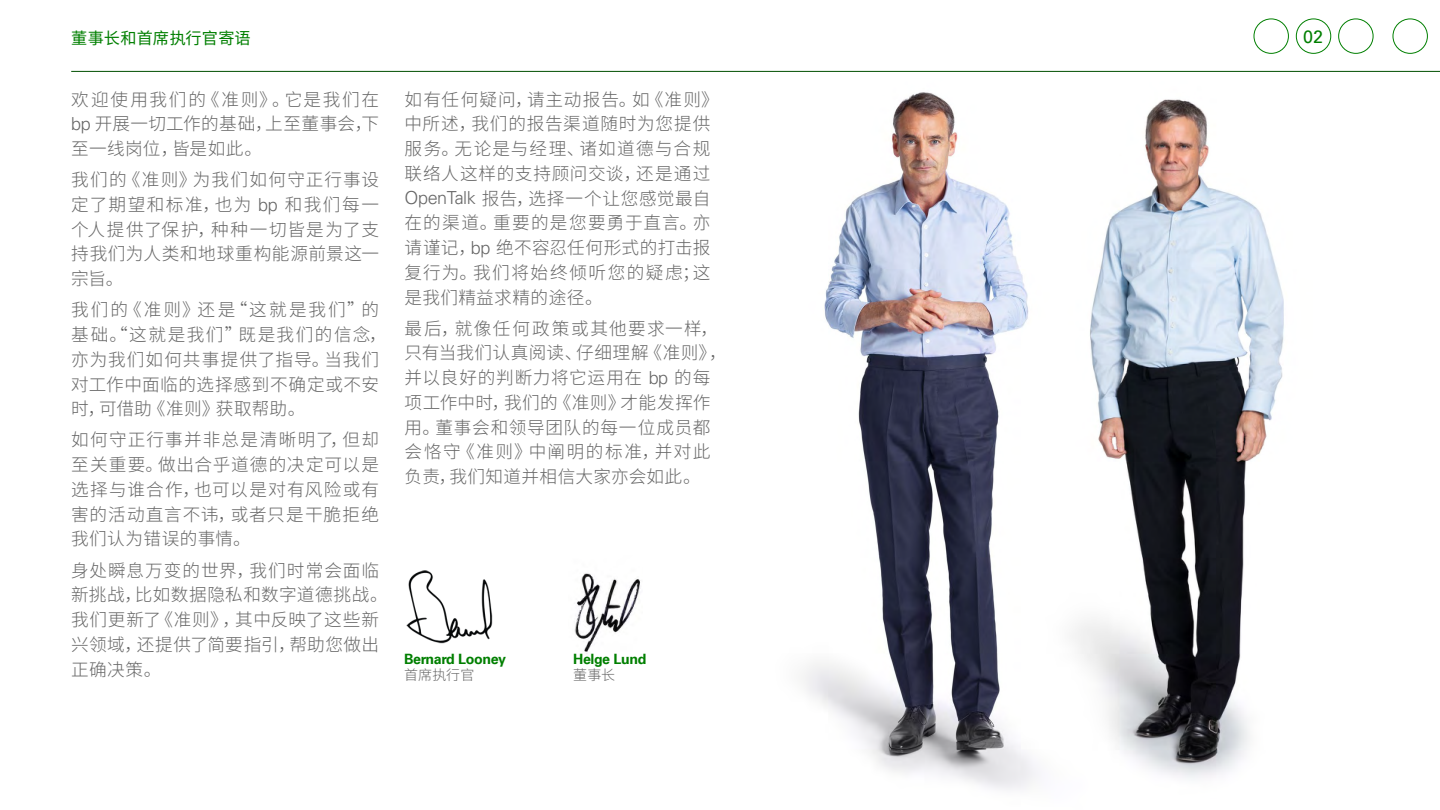
<style>
.page{position:relative;width:1440px;height:810px;background:#fff}
.page>*{position:absolute;margin:0;border:0;box-sizing:border-box;transform-origin:0 0}
.t1{font:18px "Universfor BP";color:#007f00}
.t2{font:300 17.62px/24.8px "Noto Sans CJ Ksc";letter-spacing:.045em;color:#666}
.t3{font:16.2px "Noto Sans CJ Ksc";letter-spacing:.01em;color:#007f00}
.t4{font:700 14.25px "Universfor BP";letter-spacing:-.025em;color:#007f00}
.t5{font:300 13.95px "Noto Sans CJ Ksc";letter-spacing:.005em;color:#666}
.s1{font-family:"Universfor BP";font-size:18px}
</style>
<div class="page">
<img style="left:406px;top:570px;width:87px;height:74px">
<img style="left:574px;top:573px;width:66px;height:81px">
<img style="left:802px;top:92px;width:223px;height:698px">
<img style="left:1025px;top:99px;width:259px;height:689px">
<div style="left:1393px;top:19px;width:35px;height:35px;border:1px solid #007f00;border-radius:50%"></div>
<div style="left:1338px;top:19px;width:35px;height:35px;border:1px solid #007f00;border-radius:50%"></div>
<div style="left:1254px;top:19px;width:35px;height:35px;border:1px solid #007f00;border-radius:50%"></div>
<div style="left:1296px;top:19px;width:35px;height:35px;border:1px solid #007f00;border-radius:50%"></div>
<hr style="left:71px;top:71px;width:1369px;height:1px;background:#004f00">
<p class="t3" style="left:71px;top:29px;width:181px">董事长和首席执行官寄语</p>
<p class="t1" style="left:1303px;top:26px;width:22px">02</p>
<p class="t2" style="left:71px;top:87px;width:309px;text-align:justify">欢迎使用我们的《准则》。它是我们在<span class="s1">bp</span> 开展一切工作的基础，上至董事会，下至一线岗位，皆是如此。</p>
<p class="t2" style="left:71px;top:168px;width:309px;text-align:justify">我们的《准则》为我们如何守正行事设定了期望和标准，也为 <span class="s1">bp</span> 和我们每一个人提供了保护，种种一切皆是为了支持我们为人类和地球重构能源前景这一宗旨。</p>
<p class="t2" style="left:71px;top:298px;width:317px">我们的《准则》还是“这就是我们”的基础。“这就是我们”既是我们的信念，亦为我们如何共事提供了指导。当我们对工作中面临的选择感到不确定或不安时，可借助《准则》获取帮助。</p>
<p class="t2" style="left:71px;top:428px;width:309px;text-align:justify">如何守正行事并非总是清晰明了，但却至关重要。做出合乎道德的决定可以是选择与谁合作，也可以是对有风险或有害的活动直言不讳，或者只是干脆拒绝我们认为错误的事情。</p>
<p class="t2" style="left:71px;top:558px;width:318px">身处瞬息万变的世界，我们时常会面临新挑战，比如数据隐私和数字道德挑战。我们更新了《准则》，其中反映了这些新兴领域，还提供了简要指引，帮助您做出正确决策。</p>
<p class="t2" style="left:405px;top:87px;width:316px">如有任何疑问，请主动报告。如《准则》中所述，我们的报告渠道随时为您提供服务。无论是与经理、诸如道德与合规联络人这样的支持顾问交谈，还是通过<br><span class="s1">OpenTalk</span> 报告，选择一个让您感觉最自在的渠道。重要的是您要勇于直言。亦请谨记，<span class="s1">bp</span> 绝不容忍任何形式的打击报复行为。我们将始终倾听您的疑虑；这是我们精益求精的途径。</p>
<p class="t2" style="left:405px;top:316px;width:324px">最后，就像任何政策或其他要求一样，只有当我们认真阅读、仔细理解《准则》，并以良好的判断力将它运用在 <span class="s1">bp</span> 的每项工作中时，我们的《准则》才能发挥作用。董事会和领导团队的每一位成员都会恪守《准则》中阐明的标准，并对此负责，我们知道并相信大家亦会如此。</p>
<p class="t4" style="left:404px;top:650px;width:103px">Bernard Looney</p>
<p class="t5" style="left:404px;top:667px;width:72px">首席执行官</p>
<p class="t4" style="left:573px;top:650px;width:75px">Helge Lund</p>
<p class="t5" style="left:573px;top:667px;width:44px">董事长</p>
</div>
